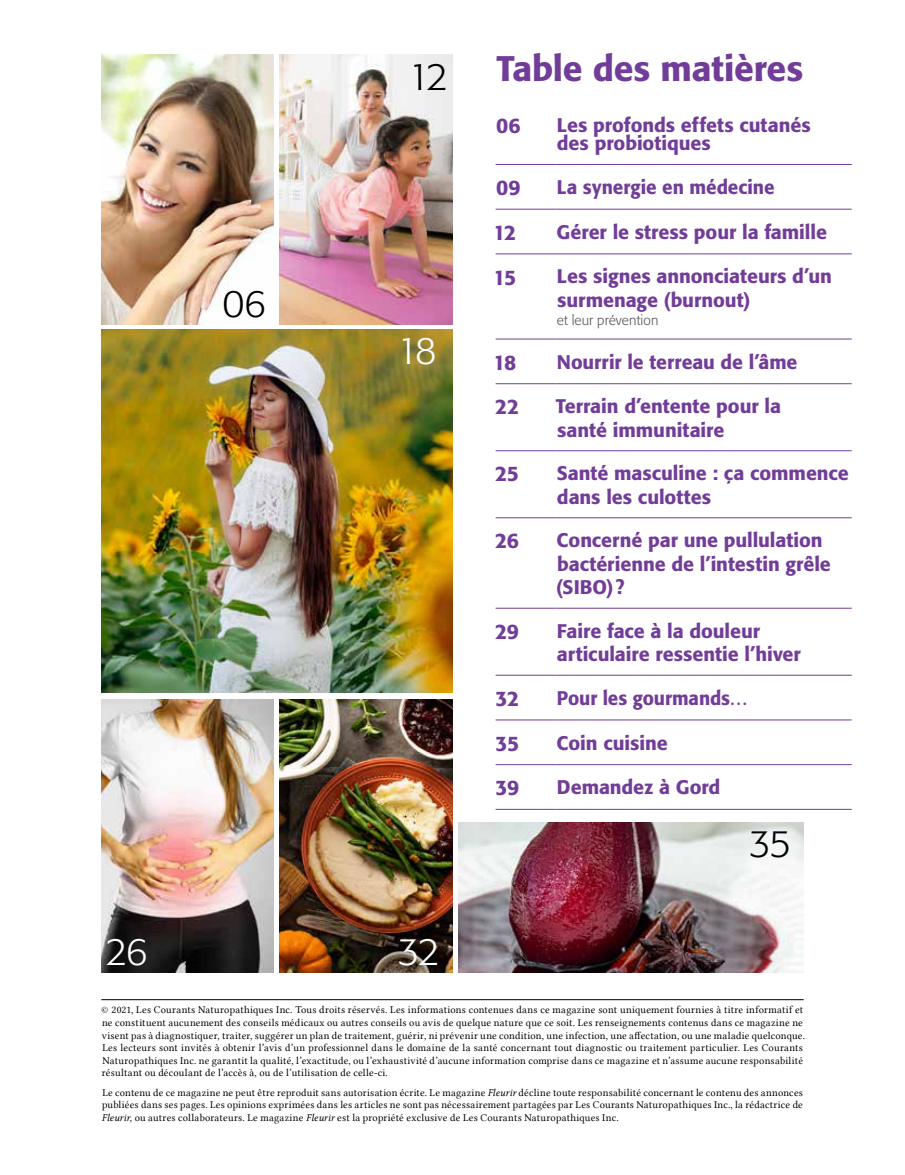
<style>
.page{position:relative;width:905px;height:1175px;background:#fff}
.page>*{position:absolute;margin:0;border:0;box-sizing:border-box;transform-origin:0 0}
.t1{font:300 37.8px "Formata";color:#000}
.t2{font:300 37.8px "Formata";color:#fff}
.t3{font:500 35.1px "Formata";letter-spacing:-.005em;color:#723d98}
.t4{font:500 20.85px "Formata";letter-spacing:-.025em;color:#723d98}
.t5{font:500 19.5px/23.4px "Formata";color:#723d98}
.t6{font:500 19.5px "Formata";color:#723d98;scale:.96 1}
.t7{font:500 19.5px "Formata";color:#723d98;scale:.95 1}
.t8{font:300 13.95px "Formata";letter-spacing:.005em;color:#58595b}
.t9{font:10.5px/12.6px "Lin Libertine";letter-spacing:.02em;color:#000}
.s1{font-family:"Lin Libertine I"}
</style>
<div class="page">
<hr style="left:101px;top:999px;width:702px;height:1px;background:#000">
<img style="left:101px;top:55px;width:173px;height:269px">
<img style="left:280px;top:54px;width:172px;height:270px">
<img style="left:101px;top:329px;width:351px;height:364px">
<img style="left:101px;top:699px;width:173px;height:274px">
<img style="left:459px;top:822px;width:344px;height:151px">
<hr style="left:495px;top:164px;width:61px;height:1px;background:#723d98">
<hr style="left:556px;top:164px;width:295px;height:1px;background:#723d98">
<hr style="left:495px;top:209px;width:61px;height:1px;background:#723d98">
<hr style="left:556px;top:209px;width:295px;height:1px;background:#723d98">
<hr style="left:495px;top:254px;width:61px;height:1px;background:#723d98">
<hr style="left:556px;top:254px;width:295px;height:1px;background:#723d98">
<hr style="left:495px;top:339px;width:61px;height:1px;background:#723d98">
<hr style="left:556px;top:339px;width:295px;height:1px;background:#723d98">
<hr style="left:495px;top:383px;width:61px;height:1px;background:#723d98">
<hr style="left:556px;top:383px;width:295px;height:1px;background:#723d98">
<hr style="left:495px;top:450px;width:61px;height:1px;background:#723d98">
<hr style="left:556px;top:450px;width:295px;height:1px;background:#723d98">
<hr style="left:495px;top:517px;width:61px;height:1px;background:#723d98">
<hr style="left:556px;top:517px;width:295px;height:1px;background:#723d98">
<hr style="left:495px;top:608px;width:61px;height:1px;background:#723d98">
<hr style="left:556px;top:608px;width:295px;height:1px;background:#723d98">
<hr style="left:495px;top:675px;width:61px;height:1px;background:#723d98">
<hr style="left:556px;top:675px;width:295px;height:1px;background:#723d98">
<hr style="left:495px;top:719px;width:61px;height:1px;background:#723d98">
<hr style="left:556px;top:719px;width:295px;height:1px;background:#723d98">
<hr style="left:495px;top:764px;width:61px;height:1px;background:#723d98">
<hr style="left:556px;top:764px;width:295px;height:1px;background:#723d98">
<hr style="left:495px;top:809px;width:61px;height:1px;background:#723d98">
<hr style="left:556px;top:809px;width:295px;height:1px;background:#723d98">
<img style="left:280px;top:699px;width:172px;height:274px">
<h1 class="t1" style="left:222px;top:281px;width:45px">06</h1>
<h1 class="t2" style="left:106px;top:930px;width:44px">26</h1>
<h1 class="t1" style="left:408px;top:55px;width:42px">12</h1>
<h1 class="t2" style="left:396px;top:328px;width:42px">18</h1>
<h1 class="t2" style="left:398px;top:929px;width:43px">32</h1>
<h2 class="t3" style="left:496px;top:47px;width:308px">Table des matières</h2>
<h3 class="t4" style="left:496px;top:113px;width:26px">06</h3>
<h3 class="t5" style="left:557px;top:116px;width:255px;line-height:18.1px">Les profonds effets cutanés des probiotiques</h3>
<h3 class="t4" style="left:496px;top:175px;width:26px">09</h3>
<h3 class="t6" style="left:557px;top:175px;width:228px">La synergie en médecine</h3>
<h3 class="t4" style="left:493px;top:220px;width:24px">12</h3>
<h3 class="t5" style="left:556px;top:220px;width:272px">Gérer le stress pour la famille</h3>
<h3 class="t4" style="left:493px;top:264px;width:24px">15</h3>
<h3 class="t5" style="left:557px;top:265px;width:276px">Les signes annonciateurs d’un surmenage (burnout)</h3>
<h3 class="t8" style="left:556px;top:312px;width:103px">et leur prévention</h3>
<h3 class="t4" style="left:493px;top:349px;width:25px">18</h3>
<h3 class="t5" style="left:557px;top:350px;width:242px">Nourrir le terreau de l’âme</h3>
<h3 class="t4" style="left:495px;top:394px;width:26px">22</h3>
<h3 class="t5" style="left:555px;top:394px;width:227px">Terrain d’entente pour la santé immunitaire</h3>
<h3 class="t4" style="left:495px;top:461px;width:25px">25</h3>
<h3 class="t5" style="left:556px;top:461px;width:293px">Santé masculine : ça commence dans les culottes</h3>
<h3 class="t4" style="left:495px;top:528px;width:25px">26</h3>
<h3 class="t5" style="left:556px;top:528px;width:276px">Concerné par une pullulation bactérienne de l’intestin grêle (SIBO) ?</h3>
<h3 class="t4" style="left:495px;top:618px;width:26px">29</h3>
<h3 class="t5" style="left:557px;top:619px;width:245px">Faire face à la douleur articulaire ressentie l’hiver</h3>
<h3 class="t4" style="left:495px;top:685px;width:25px">32</h3>
<h3 class="t7" style="left:557px;top:686px;width:203px">Pour les gourmands…</h3>
<h3 class="t4" style="left:495px;top:730px;width:25px">35</h3>
<h3 class="t5" style="left:556px;top:731px;width:113px">Coin cuisine</h3>
<h3 class="t4" style="left:495px;top:775px;width:25px">39</h3>
<h3 class="t5" style="left:557px;top:775px;width:165px">Demandez à Gord</h3>
<h1 class="t1" style="left:749px;top:822px;width:44px">35</h1>
<p class="t9" style="left:101px;top:1003px;width:705px">© 2021, Les Courants Naturopathiques Inc. Tous droits réservés. Les informations contenues dans ce magazine sont uniquement fournies à titre informatif et ne constituent aucunement des conseils médicaux ou autres conseils ou avis de quelque nature que ce soit. Les renseignements contenus dans ce magazine ne visent pas à diagnostiquer, traiter, suggérer un plan de traitement, guérir, ni prévenir une condition, une infection, une affectation, ou une maladie quelconque.<br>Les lecteurs sont invités à obtenir l’avis d’un professionnel dans le domaine de la santé concernant tout diagnostic ou traitement particulier. Les Courants Naturopathiques Inc. ne garantit la qualité, l’exactitude, ou l’exhaustivité d’aucune information comprise dans ce magazine et n’assume aucune responsabilité résultant ou découlant de l’accès à, ou de l’utilisation de celle-ci.</p>
<p class="t9" style="left:102px;top:1086px;width:702px;text-align:justify">Le contenu de ce magazine ne peut être reproduit sans autorisation écrite. Le magazine <span class="s1">Fleurir</span> décline toute responsabilité concernant le contenu des annonces publiées dans ses pages. Les opinions exprimées dans les articles ne sont pas nécessairement partagées par Les Courants Naturopathiques Inc., la rédactrice de <span class="s1">Fleurir</span>, ou autres collaborateurs. Le magazine <span class="s1">Fleurir</span> est la propriété exclusive de Les Courants Naturopathiques Inc.</p>
</div>
